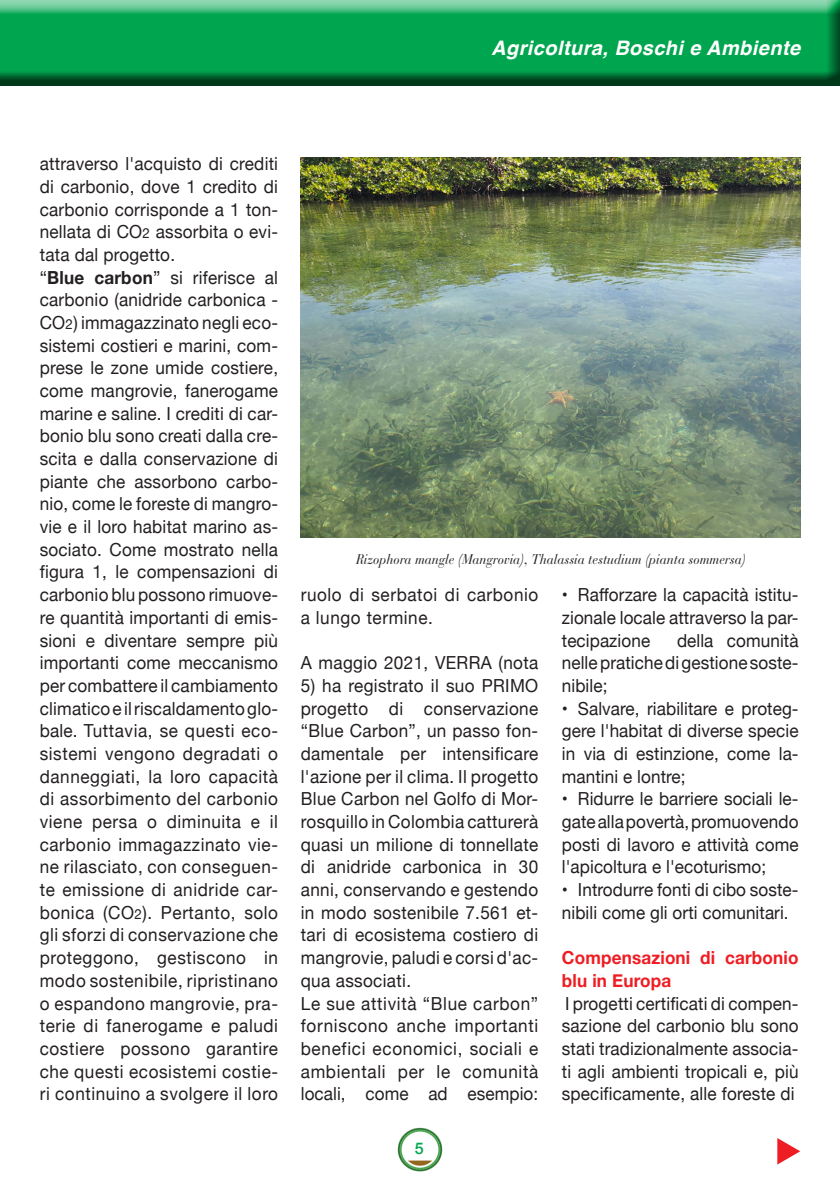
<style>
.page{position:relative;width:840px;height:1191px;background:#fff}
.page>*{position:absolute;margin:0;border:0;box-sizing:border-box;transform-origin:0 0}
.t1{font:italic 700 20px "Helvetica";letter-spacing:.02em;color:#fff}
.t2{font:18px/22.6px "Helvetica Neue";letter-spacing:.01em;color:#231f20;text-align:justify;scale:.95 1}
.t3{font:18px/22.6px "Helvetica Neue";letter-spacing:.035em;color:#231f20;scale:.95 1}
.t4{font:700 18px/22.6px "Helvetica Neue";letter-spacing:.01em;color:#ee1d23;scale:.95 1}
.t5{font:500 16px "Helvetica Neue";color:#00a54f}
.t6{font:italic 14px "Bauer Bodoni";color:#231f20;scale:.9 1}
.s1{font-size:14px}
.s2{font-weight:700}
</style>
<div class="page">
<img style="left:397px;top:1127px;width:46px;height:45px">
<div style="left:0;top:0;width:839px;height:87px;background:#231f20;opacity:.75"></div>
<svg style="left:777px;top:1138px;width:22px;height:26px"></svg>
<img style="left:300px;top:158px;width:499px;height:380px">
<p class="t1" style="left:491px;top:31px;width:310px">Agricoltura, Boschi e Ambiente</p>
<p class="t2" style="left:40px;top:153px;width:252px">attraverso l'acquisto di crediti di carbonio, dove 1 credito di carbonio corrisponde a 1 ton&shy;nellata di CO<span class="s1">2</span> assorbita o evi&shy;tata dal progetto.</p>
<p class="t2" style="left:40px;top:267px;width:252px">“<span class="s2">Blue carbon</span>” si riferisce al carbonio (anidride carbonica - CO<span class="s1">2</span>) immagazzinato negli eco&shy;sistemi costieri e marini, com&shy;prese le zone umide costiere, come mangrovie, fanerogame marine e saline. I crediti di car&shy;bonio blu sono creati dalla cre&shy;scita e dalla conservazione di piante che assorbono carbo&shy;nio, come le foreste di mangro&shy;vie e il loro habitat marino as&shy;sociato. Come mostrato nella figura 1, le compensazioni di carbonio blu possono rimuove&shy;re quantità importanti di emis&shy;sioni e diventare sempre più importanti come meccanismo per combattere il cambiamento climatico e il riscaldamento glo&shy;bale. Tuttavia, se questi eco&shy;sistemi vengono degradati o danneggiati, la loro capacità di assorbimento del carbonio viene persa o diminuita e il carbonio immagazzinato vie&shy;ne rilasciato, con conseguen&shy;te emissione di anidride car&shy;bonica (CO<span class="s1">2</span>). Pertanto, solo gli sforzi di conservazione che proteggono, gestiscono in modo sostenibile, ripristinano o espandono mangrovie, pra&shy;terie di fanerogame e paludi costiere possono garantire che questi ecosistemi costie&shy;ri continuino a svolgere il loro</p>
<p class="t6" style="left:356px;top:551px;width:434px">Rizophora mangle (Mangrovia), Thalassia testudium (pianta sommersa)</p>
<p class="t3" style="left:300px;top:584px;width:251px">ruolo di serbatoi di carbonio a lungo termine.</p>
<p class="t2" style="left:300px;top:652px;width:251px">A maggio 2021, VERRA (nota</p>
<p class="t2" style="left:300px;top:675px;width:251px">5) ha registrato il suo PRIMO progetto di conservazione “Blue Carbon”, un passo fon&shy;damentale per intensificare l'azione per il clima. Il progetto Blue Carbon nel Golfo di Mor&shy;rosquillo in Colombia catturerà quasi un milione di tonnellate di anidride carbonica in 30 anni, conservando e gestendo in modo sostenibile 7.561 et&shy;tari di ecosistema costiero di mangrovie, paludi e corsi d'ac&shy;qua associati.</p>
<p class="t2" style="left:300px;top:992px;width:251px">Le sue attività “Blue carbon” forniscono anche importanti benefici economici, sociali e ambientali per le comunità locali, come ad esempio:</p>
<p class="t5" style="left:415px;top:1135px;width:10px">5</p>
<p class="t2" style="left:561px;top:584px;width:250px">• Rafforzare la capacità istitu&shy;zionale locale attraverso la par&shy;tecipazione</p>
<p class="t2" style="left:561px;top:630px;width:250px;text-indent:115px">della comunità nelle pratiche di gestione soste&shy;nibile;</p>
<p class="t2" style="left:561px;top:698px;width:250px">• Salvare, riabilitare e proteg&shy;gere l'habitat di diverse specie in via di estinzione, come la&shy;mantini e lontre;</p>
<p class="t2" style="left:561px;top:788px;width:250px">• Ridurre le barriere sociali le&shy;gate alla povertà, promuovendo posti di lavoro e attività come l'apicoltura e l'ecoturismo;</p>
<p class="t2" style="left:561px;top:879px;width:250px">• Introdurre fonti di cibo soste&shy;nibili come gli orti comunitari.</p>
<p class="t4" style="left:561px;top:947px;width:250px">Compensazioni di carbonio blu in Europa</p>
<p class="t2" style="left:561px;top:992px;width:250px">I progetti certificati di compen&shy;sazione del carbonio blu sono stati tradizionalmente associa&shy;ti agli ambienti tropicali e, più specificamente, alle foreste di</p>
</div>
